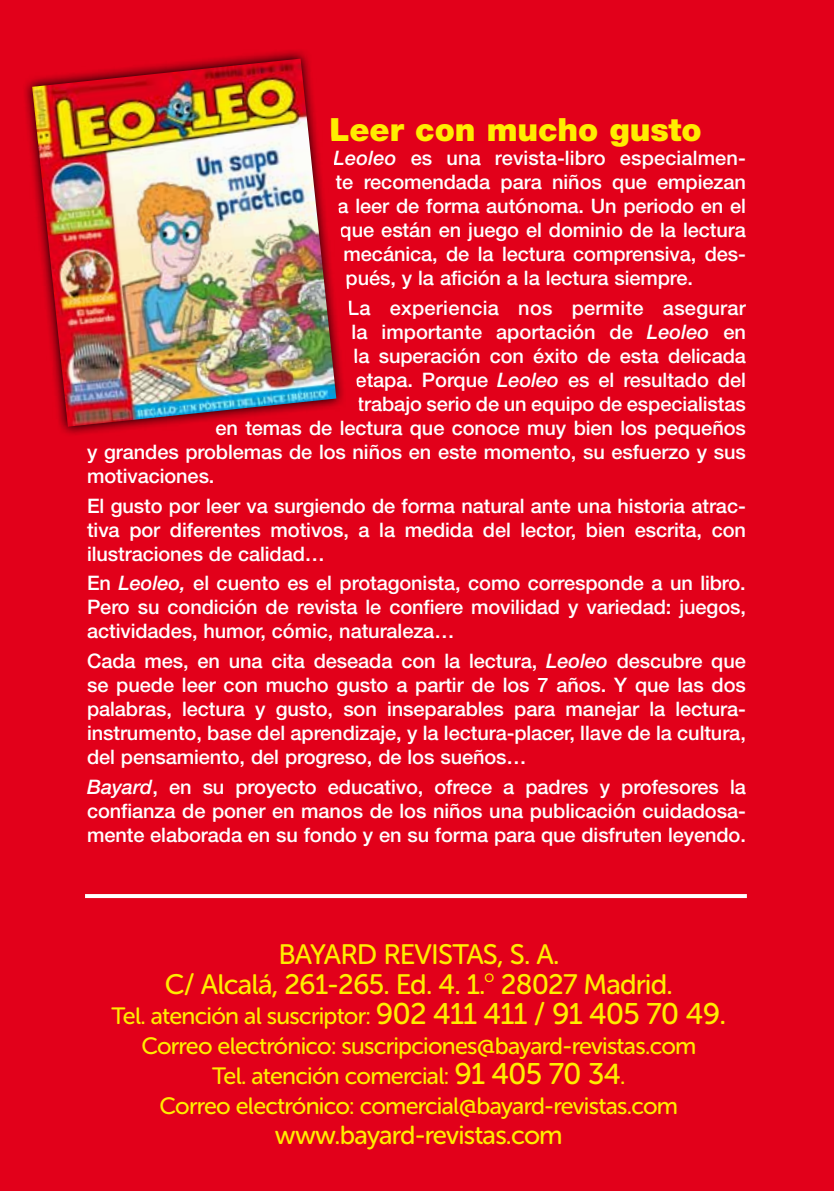
<style>
.page{position:relative;width:834px;height:1191px;background:#fff}
.page>*{position:absolute;margin:0;border:0;box-sizing:border-box;transform-origin:0 0}
.t1{font:900 32px "Helvetica Neue";letter-spacing:-.005em;color:#ffed00}
.t2{font:28px/30px "Museo Sans Rounded 500";letter-spacing:-.03em;color:#ffed00}
.t3{font:26px "Museo Sans Rounded 500";letter-spacing:-.03em;color:#ffed00}
.t4{font:23.6px/30px "Museo Sans Rounded 500";letter-spacing:-.03em;color:#ffed00;text-align:center}
.t5{font:500 20px/24px "Helvetica Neue";letter-spacing:-.005em;color:#fff;text-align:justify}
.t6{font:500 20px "Helvetica Neue";letter-spacing:.015em;color:#fff}
.t7{font:15.8px "Futura";color:#ffed00}
.t8{font:12px "Museo Sans Rounded 500";color:#ffed00}
.s1{font-style:italic}
.s2{font-size:29.8px}
.s3{font-size:28.8px}
</style>
<div class="page">
<div style="left:0;top:0;width:833px;height:1191px;background:#e2001a"></div>
<svg style="left:24px;top:50px;width:320px;height:385px"></svg>
<img style="left:32px;top:59px;width:304px;height:368px">
<svg style="left:85px;top:894px;width:661px;height:4px;background:#fefbfb"></svg>
<h1 class="t1" style="left:329px;top:111px;width:373px">Leer con mucho gusto</h1>
<p class="t5" style="left:333px;top:146px;width:413px"><span class="s1">Leoleo</span> es una revista-libro especialmen-</p>
<p class="t5" style="left:335px;top:170px;width:411px">te recomendada para niños que empiezan</p>
<p class="t5" style="left:337px;top:194px;width:410px">a leer de forma autónoma. Un periodo en el</p>
<p class="t5" style="left:339px;top:218px;width:408px">que están en juego el dominio de la lectura</p>
<p class="t5" style="left:343px;top:242px;width:404px">mecánica, de la lectura comprensiva, des-</p>
<p class="t5" style="left:345px;top:266px;width:349px">pués, y la afición a la lectura siempre.</p>
<p class="t6" style="left:347px;top:296px;width:400px">La experiencia nos permite asegurar</p>
<p class="t5" style="left:351px;top:320px;width:396px">la importante aportación de <span class="s1">Leoleo</span> en</p>
<p class="t5" style="left:353px;top:344px;width:394px">la superación con éxito de esta delicada</p>
<p class="t5" style="left:355px;top:368px;width:391px">etapa. Porque <span class="s1">Leoleo</span> es el resultado del</p>
<p class="t5" style="left:357px;top:392px;width:389px">trabajo serio de un equipo de especialistas</p>
<p class="t5" style="left:215px;top:416px;width:531px">en temas de lectura que conoce muy bien los pequeños</p>
<p class="t5" style="left:87px;top:440px;width:660px">y grandes problemas de los niños en este momento, su esfuerzo y sus</p>
<p class="t5" style="left:87px;top:464px;width:129px">motivaciones.</p>
<p class="t5" style="left:87px;top:493px;width:660px">El gusto por leer va surgiendo de forma natural ante una historia atrac&shy;tiva por diferentes motivos, a la medida del lector, bien escrita, con ilustraciones de calidad…</p>
<p class="t5" style="left:87px;top:571px;width:660px">En <span class="s1">Leoleo,</span> el cuento es el protagonista, como corresponde a un libro.<br>Pero su condición de revista le confiere movilidad y variedad: juegos, actividades, humor, cómic, naturaleza…</p>
<p class="t5" style="left:87px;top:649px;width:660px">Cada mes, en una cita deseada con la lectura, <span class="s1">Leoleo</span> descubre que se puede leer con mucho gusto a partir de los 7 años. Y que las dos palabras, lectura y gusto, son inseparables para manejar la lectura&shy;instrumento, base del aprendizaje, y la lectura-placer, llave de la cultura, del pensamiento, del progreso, de los sueños…</p>
<p class="t5" style="left:87px;top:774px;width:660px"><span class="s1">Bayard</span>, en su proyecto educativo, ofrece a padres y profesores la confianza de poner en manos de los niños una publicación cuidadosa&shy;mente elaborada en su fondo y en su forma para que disfruten leyendo.</p>
<h2 class="t2" style="left:165px;top:939px;width:396px;text-indent:113px">Bayard Revistas, S. A.<br>C/ Alcalá, 261-265. Ed. 4. 1.</h2>
<p class="t8" style="left:484px;top:971px;width:11px">O</p>
<h2 class="t2" style="left:501px;top:969px;width:173px">28027 Madrid.</h2>
<p class="t4" style="left:111px;top:1000px;width:616px">Tel. atención al suscriptor: <span class="s2">902 411 411 / 91 405 70 49.<br></span>Correo electrónico: suscripciones@bayard-revistas.com<br>Tel. atención comercial: <span class="s2">91 405 70 3</span><span class="s3">4</span>.<br>Correo electrónico: comercial@bayard-revistas.com</p>
<h3 class="t3" style="left:275px;top:1120px;width:289px">www.bayard-revistas.com</h3>
<p class="t7" style="left:408px;top:1136px;width:20px">14</p>
</div>
